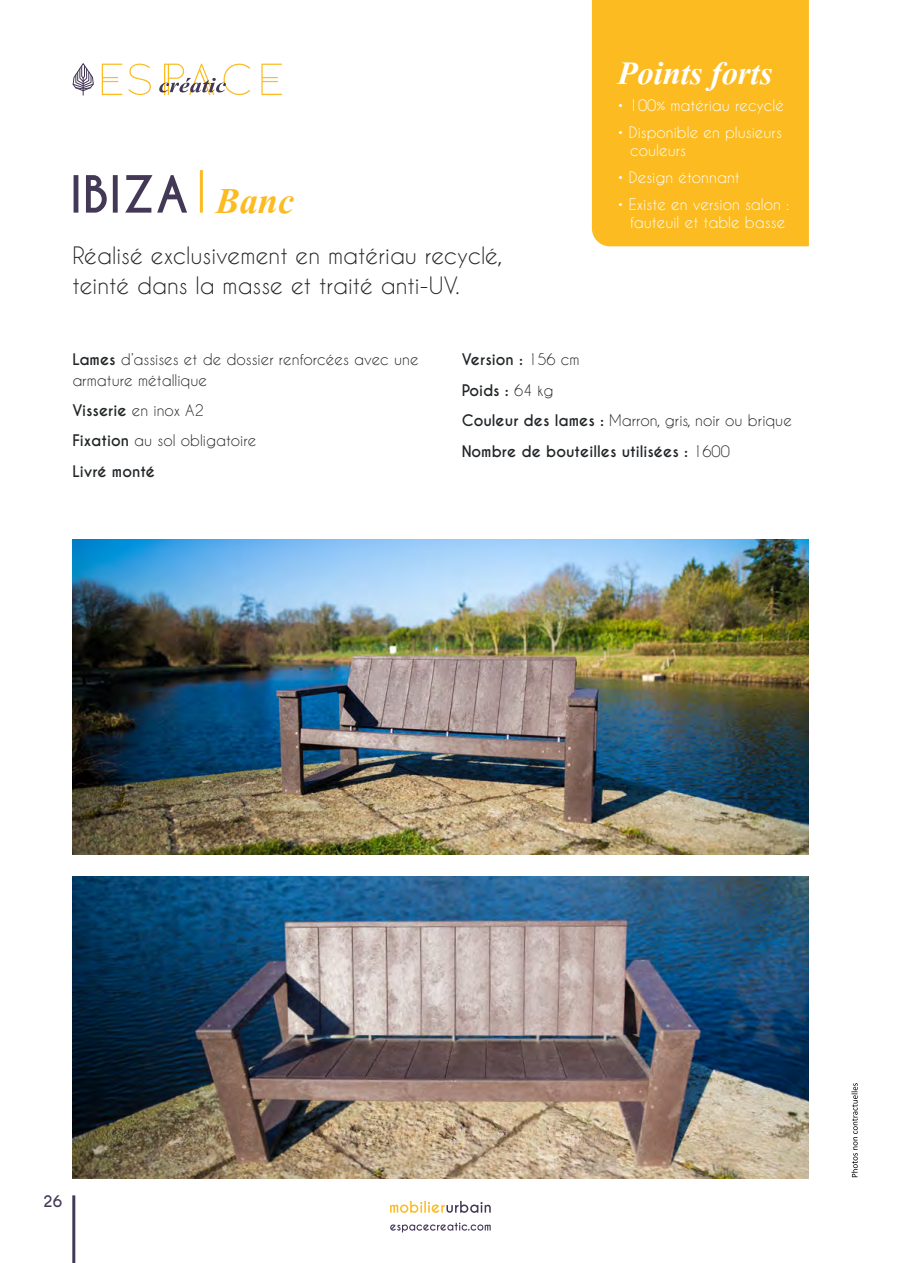
<style>
.page{position:relative;width:902px;height:1263px;background:#fff}
.page>*{position:absolute;margin:0;border:0;box-sizing:border-box;transform-origin:0 0}
.t1{font:700 45px "Vijaya";color:#fbbb21}
.t2{font:700 40.5px "Vijaya";color:#fff}
.t3{font:22.5px/30px "Caviar Dreams";color:#222527}
.t4{font:700 15px/30.9px "Caviar Dreams";color:#222527}
.t5{font:15px/18px "Caviar Dreams";color:#fff}
.t6{font:15px/21px "Caviar Dreams";color:#222527}
.t7{font:700 15px "Caviar Dreams";color:#443857}
.s1{font-weight:700}
.s2{font-weight:400}
</style>
<div class="page">
<svg style="left:102px;top:64px;width:20px;height:31px"></svg>
<svg style="left:128px;top:64px;width:23px;height:31px"></svg>
<svg style="left:261px;top:64px;width:21px;height:31px"></svg>
<svg style="left:72px;top:63px;width:22px;height:33px"></svg>
<svg style="left:159px;top:64px;width:91px;height:31px"></svg>
<svg style="left:851px;top:1083px;width:6px;height:94px"></svg>
<hr style="left:72px;top:1195px;width:3px;height:68px;background:#443857">
<svg style="left:390px;top:1222px;width:100px;height:10px"></svg>
<svg style="left:390px;top:1201px;width:100px;height:12px"></svg>
<svg style="left:74px;top:175px;width:113px;height:38px"></svg>
<hr style="left:200px;top:170px;width:3px;height:43px;background:#fbbb21">
<img style="left:72px;top:877px;width:736px;height:301px">
<img style="left:72px;top:539px;width:736px;height:315px">
<div style="left:591px;top:0;width:217px;height:246px;background:#fbbb21"></div>
<h1 class="t1" style="left:215px;top:165px;width:80px">Banc</h1>
<h3 class="t3" style="left:72px;top:240px;width:431px">Réalisé exclusivement en matériau recyclé, teinté dans la masse et traité anti-UV.</h3>
<h2 class="t2" style="left:617px;top:41px;width:156px">Points forts</h2>
<p class="t5" style="left:617px;top:96px;width:168px"><span class="s1">•</span> 100% matériau recyclé</p>
<p class="t5" style="left:630px;top:123px;width:153px;text-indent:-13px"><span class="s1">•</span> Disponible en plusieurs couleurs</p>
<p class="t5" style="left:617px;top:168px;width:124px"><span class="s1">•</span> Design étonnant</p>
<p class="t5" style="left:617px;top:195px;width:173px;text-align:center"><span class="s1">•</span> Existe en version salon : fauteuil et table basse</p>
<p class="t6" style="left:72px;top:348px;width:348px"><span class="s1">Lames</span> d’assises et de dossier renforcées avec une armature métallique</p>
<p class="t4" style="left:72px;top:395px;width:185px;line-height:30.5px">Visserie <span class="s2">en inox A2<br></span>Fixation <span class="s2">au sol obligatoire<br></span>Livré monté</p>
<p class="t4" style="left:461px;top:344px;width:332px">Version : <span class="s2">156 cm<br></span>Poids : <span class="s2">64 kg<br></span>Couleur des lames : <span class="s2">Marron, gris, noir ou brique<br></span>Nombre de bouteilles utilisées : <span class="s2">1600</span></p>
<p class="t7" style="left:43px;top:1192px;width:21px">26</p>
</div>
